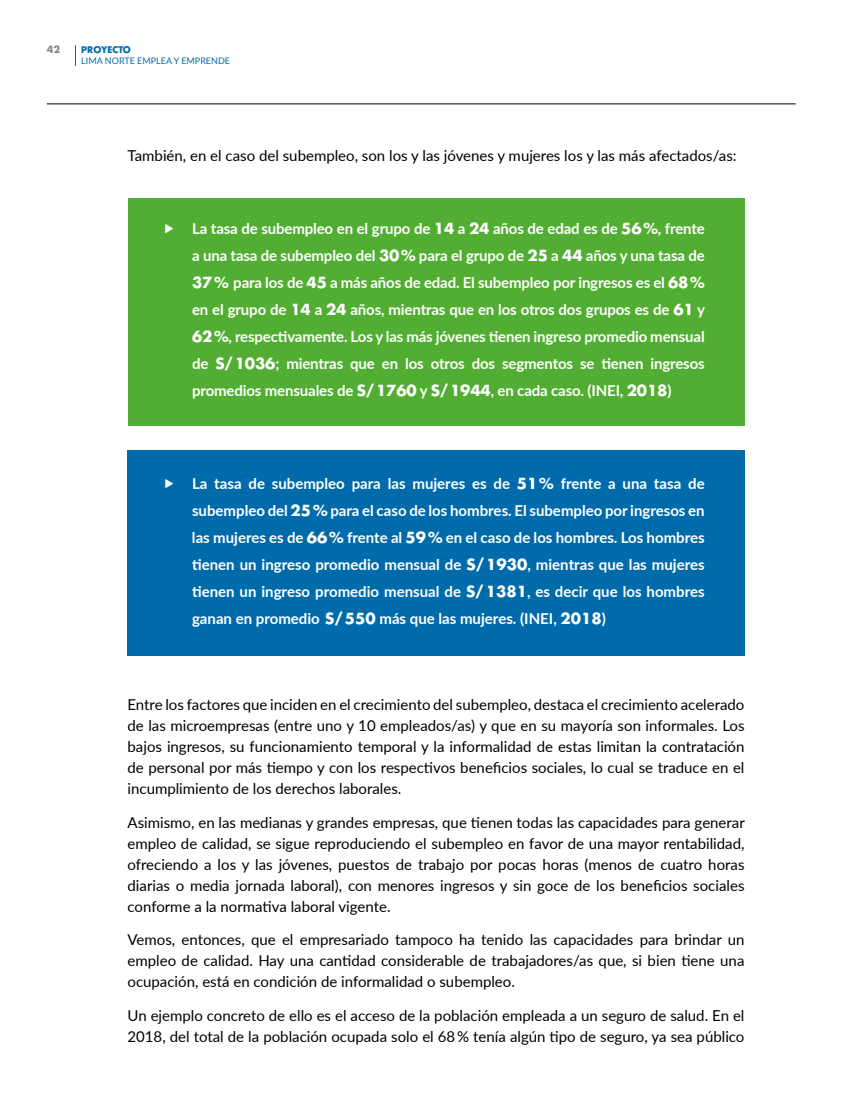
<style>
.page{position:relative;width:851px;height:1106px;background:#fff}
.page>*{position:absolute;margin:0;border:0;box-sizing:border-box;transform-origin:0 0}
.t1{font:15px/21px "Lato";color:#000;text-align:justify}
.t2{font:700 15px/27px "Lato";letter-spacing:-.01em;color:#fff;text-align:justify}
.t3{font:700 9.75px "Futura LT Pro";color:#878787}
.t4{font:9px "Lato";color:#006bab}
.t5{font:700 9px "Futura LT Pro";color:#006bab}
.s1{font-family:"Futura LT Pro"}
</style>
<div class="page">
<hr style="left:47px;top:103px;width:748px;height:1px;background:#000">
<svg style="left:75px;top:45px;width:1px;height:21px"></svg>
<div style="left:128px;top:198px;width:616px;height:227px;background:#52ae32"></div>
<div style="left:127px;top:450px;width:617px;height:206px;background:#006bab"></div>
<p class="t3" style="left:47px;top:42px;width:15px">42</p>
<p class="t5" style="left:81px;top:43px;width:51px">PROYECTO</p>
<p class="t4" style="left:81px;top:54px;width:150px">LIMA NORTE EMPLEA Y EMPRENDE</p>
<p class="t1" style="left:128px;top:144px;width:610px">También, en el caso del subempleo, son los y las jóvenes y mujeres los y las más afectados/as:</p>
<p class="t2" style="left:192px;top:215px;width:514px">La tasa de subempleo en el grupo de <span class="s1">14</span> a <span class="s1">24</span> años de edad es de <span class="s1">56%</span>, frente a una tasa de subempleo del <span class="s1">30%</span> para el grupo de <span class="s1">25</span> a <span class="s1">44</span> años y una tasa de <span class="s1">37%</span> para los de <span class="s1">45</span> a más años de edad. El subempleo por ingresos es el <span class="s1">68% </span>en el grupo de <span class="s1">14</span> a <span class="s1">24</span> años, mientras que en los otros dos grupos es de <span class="s1">61</span> y <span class="s1">62%</span>, respectivamente. Los y las más jóvenes tienen ingreso promedio mensual de <span class="s1">S/1036</span>; mientras que en los otros dos segmentos se tienen ingresos promedios mensuales de <span class="s1">S/1760</span> y <span class="s1">S/1944</span>, en cada caso. (INEI, <span class="s1">2018</span>)</p>
<p class="t2" style="left:192px;top:469px;width:514px">La tasa de subempleo para las mujeres es de <span class="s1">51%</span> frente a una tasa de subempleo del <span class="s1">25%</span> para el caso de los hombres. El subempleo poringresos en las mujeres es de <span class="s1">66%</span> frente al <span class="s1">59%</span> en el caso de los hombres. Los hombres tienen un ingreso promedio mensual de <span class="s1">S/1930</span>, mientras que las mujeres tienen un ingreso promedio mensual de <span class="s1">S/1381</span>, es decir que los hombres ganan en promedio <span class="s1">S/550</span> más que las mujeres. (INEI, <span class="s1">2018</span>)</p>
<p class="t1" style="left:127px;top:693px;width:618px">Entre los factores que inciden en el crecimiento del subempleo, destaca el crecimiento acelerado de las microempresas (entre uno y 10 empleados/as) y que en su mayoría son informales. Los bajos ingresos, su funcionamiento temporal y la informalidad de estas limitan la contratación de personal por más tiempo y con los respectivos beneficios sociales, lo cual se traduce en el incumplimiento de los derechos laborales.</p>
<p class="t1" style="left:127px;top:811px;width:618px">Asimismo, en las medianas y grandes empresas, que tienen todas las capacidades para generar empleo de calidad, se sigue reproduciendo el subempleo en favor de una mayor rentabilidad, ofreciendo a los y las jóvenes, puestos de trabajo por pocas horas (menos de cuatro horas diarias o media jornada laboral), con menores ingresos y sin goce de los beneficios sociales conforme a la normativa laboral vigente.</p>
<p class="t1" style="left:127px;top:928px;width:618px">Vemos, entonces, que el empresariado tampoco ha tenido las capacidades para brindar un empleo de calidad. Hay una cantidad considerable de trabajadores/as que, si bien tiene una ocupación, está en condición de informalidad o subempleo.</p>
<p class="t1" style="left:127px;top:1004px;width:618px">Un ejemplo concreto de ello es el acceso de la población empleada a un seguro de salud. En el<br>2018, del total de la población ocupada solo el 68 % tenía algún tipo de seguro, ya sea público</p>
</div>
